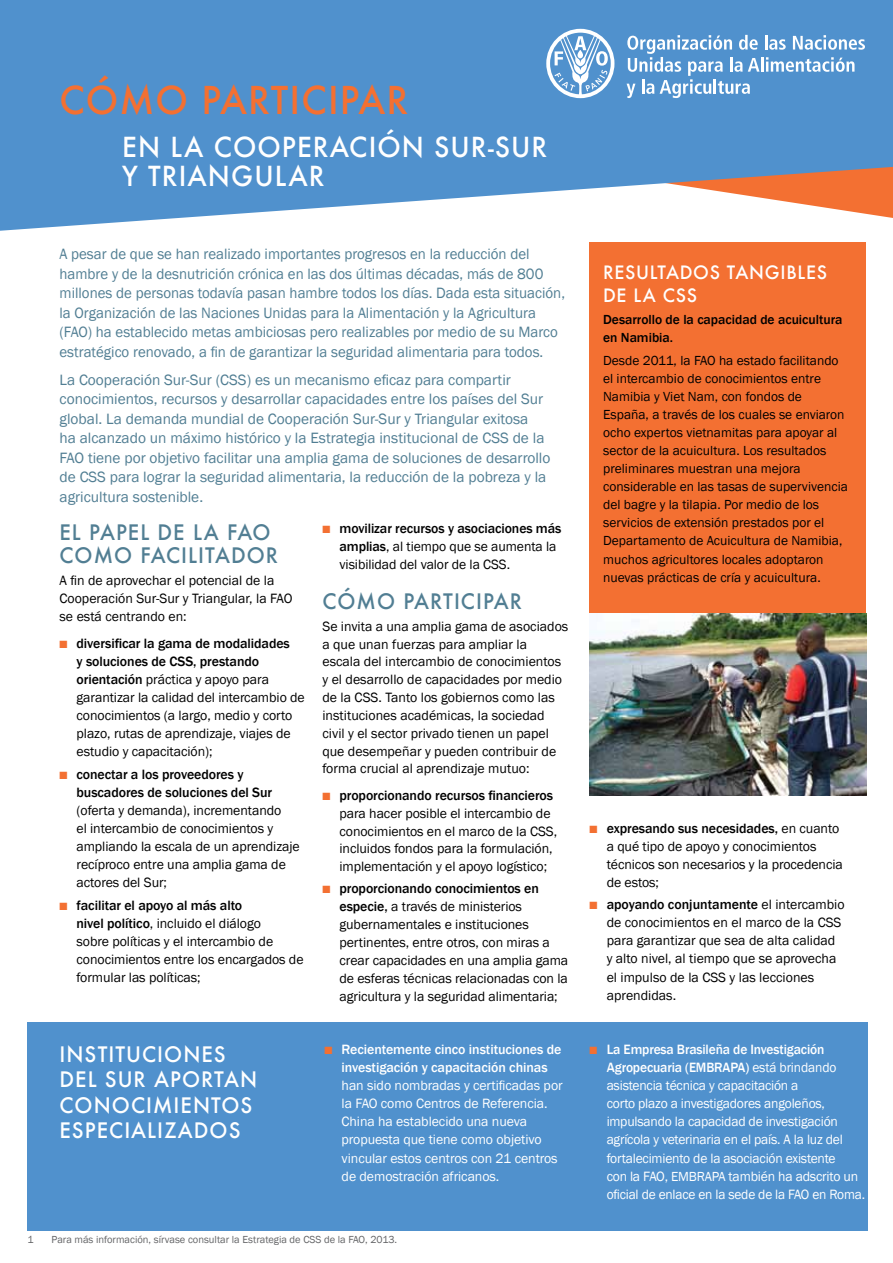
<style>
.page{position:relative;width:893px;height:1263px;background:#fff}
.page>*{position:absolute;margin:0;border:0;box-sizing:border-box;transform-origin:0 0}
.t1{font:500 37.5px "Futura";letter-spacing:.03em;color:#f37032}
.t2{font:500 27px "Futura";letter-spacing:.04em;color:#fff}
.t3{font:500 20.85px/25.5px "Futura";letter-spacing:.05em;color:#fff}
.t4{font:500 20.85px/22.5px "Futura";letter-spacing:.05em;color:#517e93}
.t5{font:500 18px/22.5px "Futura";letter-spacing:.04em;color:#fff}
.t6{font:15.3px/19.5px "Franklin Gothic";color:#517e93}
.t7{font:13.8px/18.1px "Franklin Gothic";letter-spacing:-.005em;color:#000}
.t8{font:13.8px/18px "Franklin Gothic";letter-spacing:-.015em;color:#fff}
.t9{font:500 13.8px/18.1px "Franklin Gothic";letter-spacing:-.005em;color:#fff;text-align:center}
.t10{font:500 13.8px/18.1px "Franklin Gothic";letter-spacing:-.005em;color:#000}
.t11{font:13.5px/18.1px "Franklin Gothic";color:#000}
.t12{font:500 13.5px/18.1px "Franklin Gothic";color:#000}
.t13{font:10.5px "Franklin Gothic";color:#636466}
.s1{color:#f37032}
.s2{font-weight:500}
.s3{font-size:13.5px}
</style>
<div class="page">
<div style="left:590px;top:242px;width:276px;height:396px;background:#f37032"></div>
<div style="left:28px;top:1022px;width:840px;height:209px;background:#5091cd"></div>
<svg style="left:0;top:0;width:893px;height:231px;fill:#5091cd"></svg>
<img style="left:590px;top:613px;width:276px;height:182px">
<svg style="left:546px;top:29px;width:347px;height:189px"></svg>
<h1 class="t1" style="left:60px;top:74px;width:350px">CÓMO PARTICIPAR</h1>
<h2 class="t2" style="left:122px;top:128px;width:131px">EN LA COOPERACIÓN</h2>
<h2 class="t2" style="left:434px;top:128px;width:95px">SUR-SUR</h2>
<h2 class="t2" style="left:122px;top:158px;width:59px">Y TRIANGULAR</h2>
<p class="t6" style="left:60px;top:245px;width:507px">A pesar de que se han realizado importantes progresos en la reducción del hambre y de la desnutrición crónica en las dos últimas décadas, más de 800 millones de personas todavía pasan hambre todos los días. Dada esta situación, la Organización de las Naciones Unidas para la Alimentación y la Agricultura (FAO) ha establecido metas ambiciosas pero realizables por medio de su Marco estratégico renovado, a fin de garantizar la seguridad alimentaria para todos.</p>
<p class="t6" style="left:60px;top:370px;width:492px">La Cooperación Sur-Sur (CSS) es un mecanismo eficaz para compartir conocimientos, recursos y desarrollar capacidades entre los países del Sur global. La demanda mundial de Cooperación Sur-Sur y Triangular exitosa<br>ha alcanzado un máximo histórico y la Estrategia institucional de CSS de la FAO tiene por objetivo facilitar una amplia gama de soluciones de desarrollo de CSS para lograr la seguridad alimentaria, la reducción de la pobreza y la agricultura sostenible.</p>
<h3 class="t4" style="left:60px;top:521px;width:220px">EL PAPEL DE LA FAO<br>COMO FACILITADOR</h3>
<p class="t7" style="left:60px;top:572px;width:234px">A fin de aprovechar el potencial de la<br>Cooperación Sur-Sur y Triangular, la FAO se está centrando en:</p>
<p class="t7" style="left:77px;top:634px;width:230px;text-indent:-17px"><span class="s1">■</span> <span class="s2">diversificar la gama de modalidades<br>y soluciones de CSS, prestando orientación</span> práctica y apoyo para garantizar la calidad del intercambio de conocimientos (a largo, medio y corto plazo, rutas de aprendizaje, viajes de estudio y capacitación);</p>
<p class="t10" style="left:77px;top:765px;width:197px;text-indent:-17px"><span class="s1">■</span> conectar a los proveedores y buscadores de soluciones del Sur</p>
<p class="t7" style="left:77px;top:801px;width:225px">(oferta y demanda), incrementando<br>el intercambio de conocimientos y ampliando la escala de un aprendizaje recíproco entre una amplia gama de actores del Sur;</p>
<p class="t7" style="left:77px;top:896px;width:229px;text-indent:-17px"><span class="s1">■</span> <span class="s2">facilitar el apoyo al más alto<br>nivel político</span>, incluido el diálogo<br>sobre políticas y el intercambio de conocimientos entre los encargados de formular las políticas;</p>
<p class="t7" style="left:339px;top:519px;width:223px;text-indent:-17px"><span class="s1">■</span> <span class="s2">movilizar recursos y asociaciones más amplias</span>, al tiempo que se aumenta la visibilidad del valor de la CSS.</p>
<h3 class="t4" style="left:322px;top:589px;width:201px">CÓMO PARTICIPAR</h3>
<p class="t7" style="left:322px;top:617px;width:247px">Se invita a una amplia gama de asociados a que unan fuerzas para ampliar la escala del intercambio de conocimientos y el desarrollo de capacidades por medio de la CSS. Tanto los gobiernos como las instituciones académicas, la sociedad civil y el sector privado tienen un papel que desempeñar y pueden contribuir de forma crucial al aprendizaje mutuo:</p>
<p class="t7" style="left:339px;top:787px;width:219px;text-indent:-17px"><span class="s1">■</span> <span class="s2">proporcionando recursos financieros </span>para hacer posible el intercambio de conocimientos en el marco de la CSS, incluidos fondos para la formulación, implementación y el apoyo logístico;</p>
<p class="t7" style="left:339px;top:880px;width:230px;text-indent:-17px"><span class="s1">■</span> <span class="s2">proporcionando conocimientos en especie,</span> a través de ministerios gubernamentales e instituciones pertinentes, entre otros, con miras a crear capacidades en una amplia gama de esferas técnicas relacionadas con la agricultura y la seguridad alimentaria;</p>
<h3 class="t3" style="left:60px;top:1041px;width:199px">INSTITUCIONES<br>DEL SUR APORTAN<br>CONOCIMIENTOS<br>ESPECIALIZADOS</h3>
<p class="t9" style="left:325px;top:1040px;width:238px"><span class="s1">■</span> Recientemente cinco instituciones de investigación y capacitación chinas</p>
<p class="t8" style="left:342px;top:1077px;width:223px">han sido nombradas y certificadas por la FAO como Centros de Referencia.<br>China ha establecido una nueva propuesta que tiene como objetivo vincular estos centros con 21 centros de demostración africanos.</p>
<p class="t13" style="left:28px;top:1232px;width:8px">1</p>
<p class="t13" style="left:52px;top:1232px;width:347px">Para más información, sírvase consultar la Estrategia de CSS de la FAO, 2013.</p>
<h3 class="t5" style="left:603px;top:261px;width:225px">RESULTADOS TANGIBLES<br>DE LA CSS</h3>
<p class="t12" style="left:603px;top:311px;width:241px">Desarrollo de la capacidad de acuicultura en Namibia.</p>
<p class="t11" style="left:603px;top:351px;width:246px">Desde 2011, la FAO ha estado facilitando el intercambio de conocimientos entre Namibia y Viet Nam, con fondos de España, a través de los cuales se enviaron ocho expertos vietnamitas para apoyar al sector de la acuicultura. Los resultados preliminares muestran una mejora considerable en las tasas de supervivencia del bagre y la tilapia. Por medio de los servicios de extensión prestados por el Departamento de Acuicultura de Namibia, muchos agricultores locales adoptaron nuevas prácticas de cría y acuicultura.</p>
<p class="t7" style="left:607px;top:819px;width:238px;text-indent:-17px"><span class="s1">■</span> <span class="s2">expresando sus necesidades,</span> en cuanto a qué tipo de apoyo y conocimientos técnicos son necesarios y la procedencia de estos;</p>
<p class="t7" style="left:607px;top:896px;width:239px;text-indent:-17px"><span class="s1">■</span> <span class="s2">apoyando conjuntamente</span> el intercambio de conocimientos en el marco de la CSS para garantizar que sea de alta calidad<br>y alto nivel, al tiempo que se aprovecha el impulso de la CSS y las lecciones aprendidas.</p>
<p class="t8" style="left:607px;top:1041px;width:260px;text-indent:-17px"><span class="s1">■</span> <span class="s2">La Empresa Brasileña de Investigación Agropecuaria (EMBRAPA)</span> está brindando asistencia técnica y capacitación a<br>corto plazo a investigadores angoleños, impulsando la capacidad de investigación agrícola y veterinaria en el país. A la luz del fortalecimiento de la asociación existente<br>con la FAO, <span class="s3">EMBRAPA</span> también ha adscrito un oficial de enlace en la sede de la FAO en Roma.</p>
</div>
